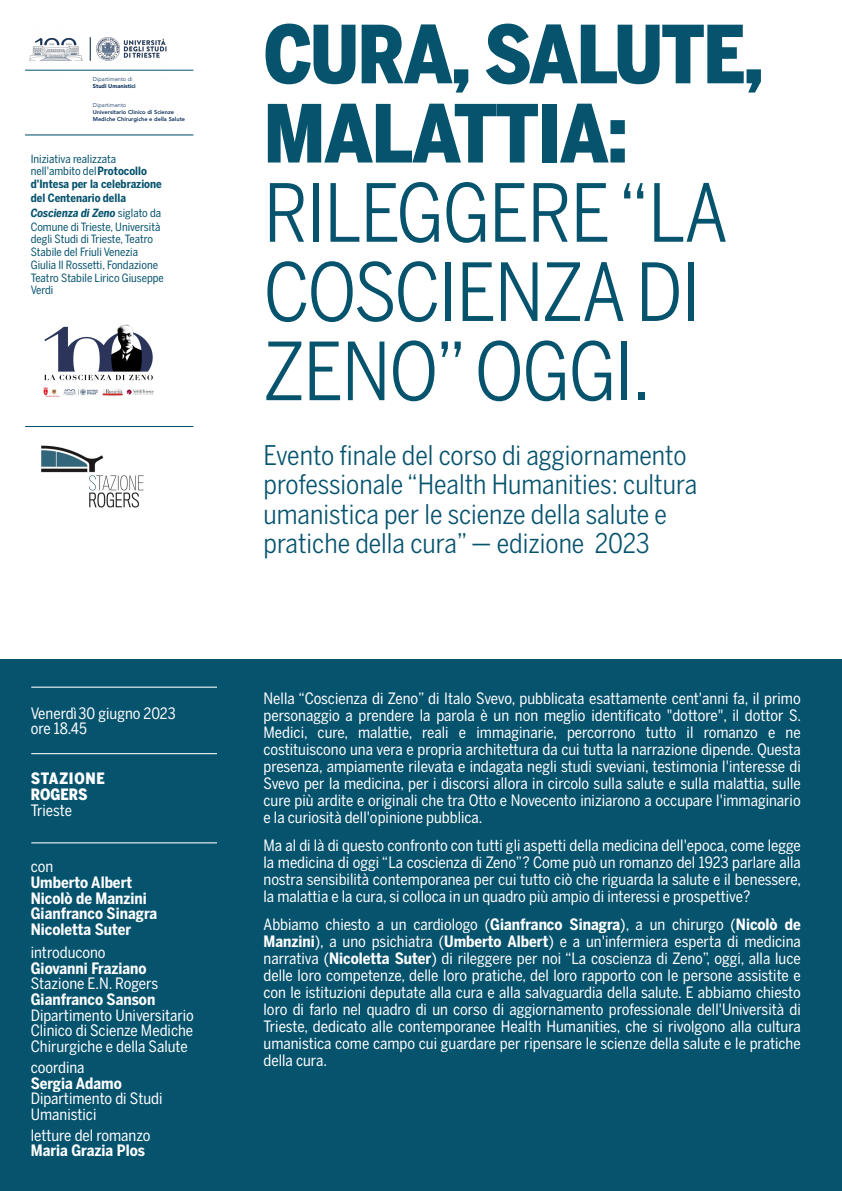
<style>
.page{position:relative;width:842px;height:1191px;background:#fff}
.page>*{position:absolute;margin:0;border:0;box-sizing:border-box;transform-origin:0 0}
.t1{font:79.2px/79.2px "Benton Sans Cond";letter-spacing:-.02em;color:#06536e}
.t2{font:26.9px/29.4px "Benton Sans Cond";color:#06536e}
.t3{font:15.6px/17px "Benton Sans Cond";color:#fff}
.t4{font:700 15.6px/15.6px "Benton Sans Cond";color:#fff}
.t5{font:900 15.6px/16.1px "Benton Sans Cond";letter-spacing:.015em;color:#fff}
.t6{font:11.3px/12.7px "Benton Sans Cond";color:#06536e}
.t7{font:700 11.3px/12.7px "Benton Sans Cond";color:#06536e}
.t8{font:800 5.7px/7.1px "Avenir";color:#0d315c}
.t9{font:900 5.7px/7.1px "Avenir";color:#0d315c}
.s1{font-weight:300}
.s2{font-weight:400}
.s3{font-family:"Webtype Web Use Only";font-weight:400}
.s4{font-weight:700}
.s5{font-weight:900}
</style>
<div class="page">
<img style="left:25px;top:37px;width:146px;height:33px">
<div style="left:0;top:659px;width:842px;height:532px;background:#06536e"></div>
<hr style="left:31px;top:753px;width:186px;height:1px;background:#fff">
<hr style="left:31px;top:842px;width:186px;height:1px;background:#fff">
<img style="left:43px;top:324px;width:111px;height:73px">
<img style="left:42px;top:445px;width:102px;height:63px">
<hr style="left:25px;top:426px;width:168px;height:1px;background:#06536e">
<hr style="left:31px;top:686px;width:186px;height:1px;background:#fff">
<hr style="left:25px;top:70px;width:168px;height:1px;background:#06536e">
<hr style="left:25px;top:134px;width:168px;height:1px;background:#06536e">
<p class="t9" style="left:93px;top:75px;width:44px"><span class="s1">Dipartimento di<br></span>Studi Umanistici</p>
<p class="t8" style="left:93px;top:101px;width:94px"><span class="s1">Dipartimento<br></span>Universitario Clinico di Scienze<br>Mediche Chirurgiche e della Salute</p>
<p class="t7" style="left:31px;top:152px;width:133px"><span class="s2">Iniziativa realizzata nell'ambito del</span>Protocollo d'Intesa per la celebrazione</p>
<p class="t7" style="left:31px;top:190px;width:132px;line-height:14.9px">del Centenario della<br><span class="s3">Coscienza di Zeno</span> <span class="s2">siglato da</span></p>
<p class="t6" style="left:31px;top:220px;width:135px">Comune di Trieste, Università degli Studi di Trieste, Teatro<br>Stabile del Friuli Venezia<br>Giulia Il Rossetti, Fondazione<br>Teatro Stabile Lirico Giuseppe<br>Verdi</p>
<p class="t3" style="left:31px;top:705px;width:146px;line-height:15.6px">Venerdì30 giugno 2023 ore 18.45</p>
<p class="t5" style="left:31px;top:770px;width:76px">STAZIONE<br>ROGERS<br><span class="s2">Trieste</span></p>
<p class="t4" style="left:31px;top:858px;width:128px"><span class="s2">con<br></span>Umberto Albert<br>Nicolò de Manzini<br>Gianfranco Sinagra<br>Nicoletta Suter</p>
<p class="t3" style="left:31px;top:944px;width:165px;line-height:15.6px">introducono<br><span class="s4">Giovanni Fraziano<br></span>Stazione E.N. Rogers<br><span class="s4">Gianfranco Sanson<br></span>Dipartimento Universitario<br>Clinico di Scienze Mediche<br>Chirurgiche e della Salute</p>
<p class="t3" style="left:31px;top:1059px;width:133px;line-height:15.6px">coordina<br><span class="s4">Sergia Adamo<br></span>Dipartimento di Studi<br>Umanistici</p>
<p class="t3" style="left:31px;top:1127px;width:121px;line-height:15.5px">letture del romanzo<br><span class="s4">Maria Grazia Plos</span></p>
<p class="t1" style="left:264px;top:14px;width:501px"><span class="s5">CURA, SALUTE,<br>MALATTIA:<br></span>RILEGGERE “LA<br>COSCIENZA DI<br>ZENO” OGGI.</p>
<p class="t2" style="left:264px;top:440px;width:435px">Evento finale del corso di aggiornamento professionale “Health Humanities: cultura umanistica per le scienze della salute e pratiche della cura” — edizione 2023</p>
<p class="t3" style="left:264px;top:689px;width:539px;text-align:justify">Nella “Coscienza di Zeno” di Italo Svevo, pubblicata esattamente cent'anni fa, il primo personaggio a prendere la parola è un non meglio identificato "dottore", il dottor S.<br>Medici, cure, malattie, reali e immaginarie, percorrono tutto il romanzo e ne costituiscono una vera e propria architettura da cui tutta la narrazione dipende. Questa presenza, ampiamente rilevata e indagata negli studi sveviani, testimonia l'interesse di Svevo per la medicina, per i discorsi allora in circolo sulla salute e sulla malattia, sulle cure più ardite e originali che tra Otto e Novecento iniziarono a occupare l'immaginario e la curiosità dell'opinione pubblica.</p>
<p class="t3" style="left:264px;top:836px;width:539px;text-align:justify">Ma al di là di questo confronto con tutti gli aspetti della medicina dell'epoca, come legge la medicina di oggi “La coscienza di Zeno”? Come può un romanzo del 1923 parlare alla nostra sensibilità contemporanea per cui tutto ciò che riguarda la salute e il benessere, la malattia e la cura, si colloca in un quadro più ampio di interessi e prospettive?</p>
<p class="t3" style="left:264px;top:916px;width:539px;text-align:justify">Abbiamo chiesto a un cardiologo (<span class="s4">Gianfranco Sinagra</span>), a un chirurgo (<span class="s4">Nicolò de Manzini</span>), a uno psichiatra (<span class="s4">Umberto Albert</span>) e a un'infermiera esperta di medicina narrativa (<span class="s4">Nicoletta Suter</span>) di rileggere per noi “La coscienza di Zeno”, oggi, alla luce delle loro competenze, delle loro pratiche, del loro rapporto con le persone assistite e con le istituzioni deputate alla cura e alla salvaguardia della salute. E abbiamo chiesto loro di farlo nel quadro di un corso di aggiornamento professionale dell'Università di Trieste, dedicato alle contemporanee Health Humanities, che si rivolgono alla cultura umanistica come campo cui guardare per ripensare le scienze della salute e le pratiche della cura.</p>
</div>
